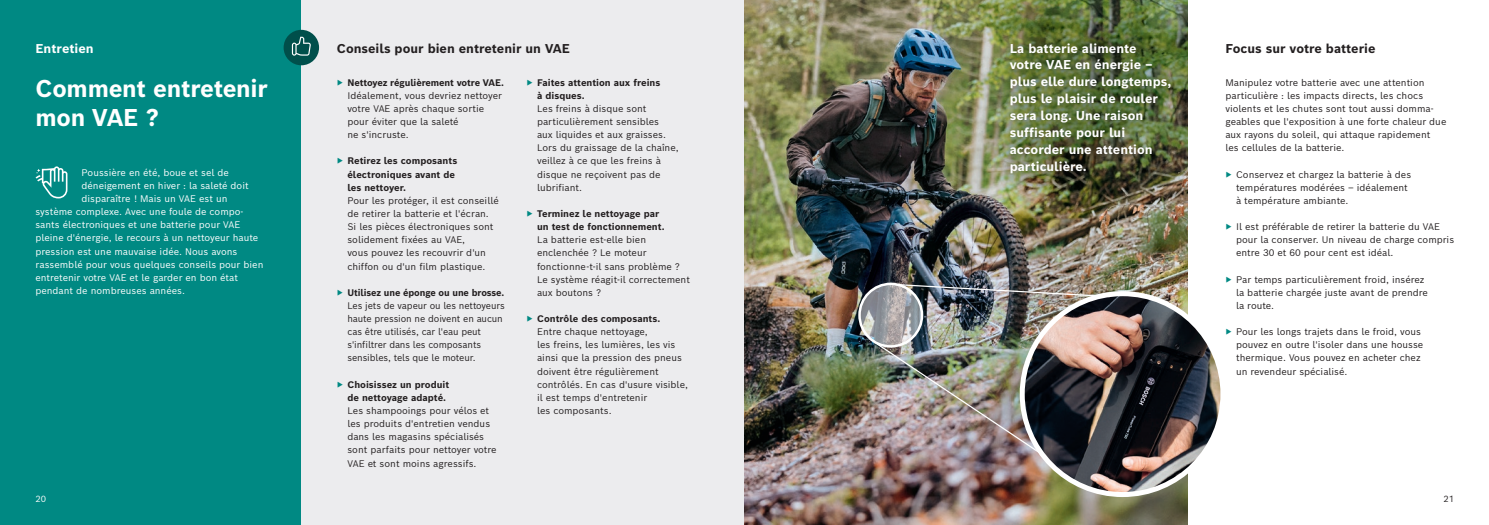
<style>
.page{position:relative;width:1489px;height:525px;background:#fff}
.page>*{position:absolute;margin:0;border:0;box-sizing:border-box;transform-origin:0 0}
.t1{font:700 23.75px/28.5px "Bosch Sans";letter-spacing:-.01em;color:#fff}
.t2{font:700 12.5px/16.9px "Bosch Sans";color:#fff}
.t3{font:700 12.5px "Bosch Sans";color:#231f20}
.t4{font:9.38px/13.1px "Bosch Sans";color:#231f20}
.t5{font:9.38px "Bosch Sans";color:#fff}
.t6{font:700 9.38px/13.1px "Bosch Sans";color:#231f20}
.t7{font:8.75px "Bosch Sans";color:#fff}
.t8{font:8.75px "Bosch Sans";color:#231f20}
.s1{font-weight:300;color:#008983}
.s2{font-weight:700}
</style>
<div class="page">
<div style="left:0;top:0;width:301px;height:524px;background:#008983"></div>
<div style="left:301px;top:0;width:443px;height:524px;background:#ececee"></div>
<img style="left:744px;top:0;width:443px;height:524px">
<svg style="left:859px;top:284px;width:63px;height:62px"></svg>
<img style="left:875px;top:342px;width:186px;height:132px">
<img style="left:1022px;top:293px;width:200px;height:201px;border-radius:100px">
<div style="left:1019px;top:291px;width:206px;height:205px;border:5px solid #fff;border-radius:50%"></div>
<div style="left:858px;top:282px;width:65px;height:65px;border:2px solid #fff;border-radius:50%"></div>
<img style="left:890px;top:283px;width:220px;height:15px">
<div style="left:1000px;top:34px;width:179px;height:148px;background:#231f20;opacity:.7"></div>
<div style="left:283px;top:30px;width:36px;height:35px;background:#004f4b;border-radius:50%"></div>
<svg style="left:292px;top:37px;width:19px;height:19px"></svg>
<svg style="left:36px;top:166px;width:31px;height:32px"></svg>
<h2 class="t2" style="left:35px;top:39px;width:60px">Entretien</h2>
<h2 class="t3" style="left:337px;top:40px;width:235px">Conseils pour bien entretenir un VAE</h2>
<p class="t4" style="left:347px;top:75px;width:158px;text-indent:-11px"><span class="s1">▶</span> <span class="s2">Nettoyez régulièrement votre VAE.<br></span>Idéalement, vous devriez nettoyer votre VAE après chaque sortie pour éviter que la saleté<br>ne s'incruste.</p>
<p class="t6" style="left:347px;top:154px;width:111px;text-indent:-11px"><span class="s1">▶</span> Retirez les composants électroniques avant de les nettoyer.</p>
<p class="t4" style="left:347px;top:193px;width:153px">Pour les protéger, il est conseillé de retirer la batterie et l'écran.<br>Si les pièces électroniques sont solidement fixées au VAE,<br>vous pouvez les recouvrir d'un chiffon ou d'un film plastique.</p>
<p class="t4" style="left:347px;top:285px;width:159px;text-indent:-11px"><span class="s1">▶</span> <span class="s2">Utilisez une éponge ou une brosse.<br></span>Les jets de vapeur ou les nettoyeurs haute pression ne doivent en aucun cas être utilisés, car l'eau peut s'infiltrer dans les composants sensibles, tels que le moteur.</p>
<p class="t6" style="left:347px;top:377px;width:103px;text-indent:-11px"><span class="s1">▶</span> Choisissez un produit de nettoyage adapté.</p>
<p class="t4" style="left:347px;top:403px;width:151px">Les shampooings pour vélos et les produits d'entretien vendus dans les magasins spécialisés sont parfaits pour nettoyer votre<br>VAE et sont moins agressifs.</p>
<p class="t6" style="left:537px;top:75px;width:125px;text-indent:-11px"><span class="s1">▶</span> Faites attention aux freins à disques.</p>
<p class="t4" style="left:537px;top:101px;width:143px">Les freins à disque sont particulièrement sensibles<br>aux liquides et aux graisses.<br>Lors du graissage de la chaîne, veillez à ce que les freins à disque ne reçoivent pas de lubrifiant.</p>
<p class="t6" style="left:537px;top:207px;width:129px;text-indent:-11px"><span class="s1">▶</span> Terminez le nettoyage par un test de fonctionnement.</p>
<p class="t4" style="left:537px;top:233px;width:154px">La batterie est-elle bien enclenchée ? Le moteur fonctionne-t-il sans problème ?<br>Le système réagit-il correctement aux boutons ?</p>
<p class="t4" style="left:537px;top:311px;width:152px;text-indent:-11px"><span class="s1">▶</span> <span class="s2">Contrôle des composants.<br></span>Entre chaque nettoyage,<br>les freins, les lumières, les vis ainsi que la pression des pneus doivent être régulièrement contrôlés. En cas d'usure visible, il est temps d'entretenir<br>les composants.</p>
<h1 class="t1" style="left:35px;top:74px;width:234px">Comment entretenir mon VAE ?</h1>
<p class="t5" style="left:81px;top:166px;width:149px">Poussière en été, boue et sel de</p>
<p class="t5" style="left:81px;top:179px;width:169px">déneigement en hiver : la saleté doit</p>
<p class="t5" style="left:81px;top:192px;width:147px">disparaître ! Mais un VAE est un</p>
<p class="t5" style="left:35px;top:205px;width:209px">système complexe. Avec une foule de compo-</p>
<p class="t5" style="left:35px;top:218px;width:206px">sants électroniques et une batterie pour VAE</p>
<p class="t5" style="left:35px;top:231px;width:224px">pleine d'énergie, le recours à un nettoyeur haute</p>
<p class="t5" style="left:35px;top:244px;width:203px">pression est une mauvaise idée. Nous avons</p>
<p class="t5" style="left:35px;top:258px;width:229px">rassemblé pour vous quelques conseils pour bien</p>
<p class="t5" style="left:35px;top:271px;width:204px">entretenir votre VAE et le garder en bon état</p>
<p class="t5" style="left:35px;top:284px;width:151px">pendant de nombreuses années.</p>
<h2 class="t2" style="left:1009px;top:39px;width:163px">La batterie alimente votre VAE en énergie – plus elle dure longtemps, plus le plaisir de rouler sera long. Une raison suffisante pour lui accorder une attention particulière.</h2>
<h2 class="t3" style="left:1225px;top:40px;width:151px">Focus sur votre batterie</h2>
<p class="t4" style="left:1225px;top:75px;width:222px">Manipulez votre batterie avec une attention particulière : les impacts directs, les chocs violents et les chutes sont tout aussi domma&shy;geables que l'exposition à une forte chaleur due aux rayons du soleil, qui attaque rapidement<br>les cellules de la batterie.</p>
<p class="t4" style="left:1235px;top:167px;width:177px;text-indent:-11px"><span class="s1">▶</span> Conservez et chargez la batterie à des températures modérées – idéalement à température ambiante.</p>
<p class="t4" style="left:1235px;top:220px;width:220px;text-indent:-11px"><span class="s1">▶</span> Il est préférable de retirer la batterie du VAE pour la conserver. Un niveau de charge compris entre 30 et 60 pour cent est idéal.</p>
<p class="t4" style="left:1235px;top:272px;width:193px;text-indent:-11px"><span class="s1">▶</span> Par temps particulièrement froid, insérez la batterie chargée juste avant de prendre la route.</p>
<p class="t4" style="left:1235px;top:325px;width:189px;text-indent:-11px"><span class="s1">▶</span> Pour les longs trajets dans le froid, vous pouvez en outre l'isoler dans une housse thermique. Vous pouvez en acheter chez un revendeur spécialisé.</p>
<p class="t7" style="left:35px;top:492px;width:12px">20</p>
<p class="t8" style="left:1443px;top:492px;width:12px">21</p>
</div>
